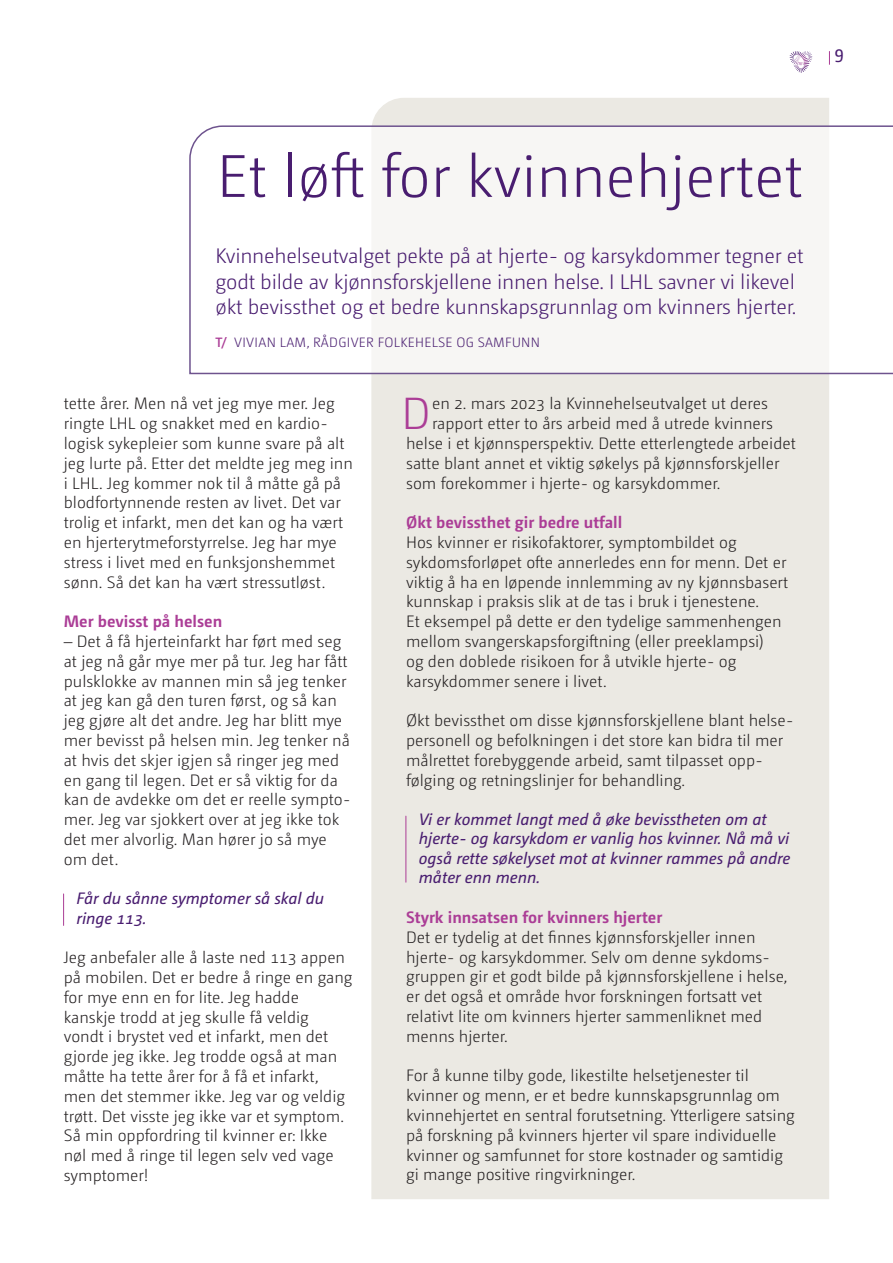
<style>
.page{position:relative;width:893px;height:1263px;background:#fff}
.page>*{position:absolute;margin:0;border:0;box-sizing:border-box;transform-origin:0 0}
.Tittel_50pt_light{font:300 60px "Camingo Dos Pro";color:#491d70}
.Brød_11_13_m_inital{font:300 45px "Camingo Dos Pro";color:#ab3d96}
.INGRESS_14_16_8{font:300 21px/25.2px "Camingo Dos Pro";letter-spacing:-.01em;color:#491d70}
.t1{font:18px "Camingo Dos Pro";color:#491d70}
.BRØD_11_13{font:300 16.5px/19.8px "Camingo Dos Pro";color:#231f20}
.Brød_11_13_m_inital-2{font:300 16.5px "Camingo Dos Pro";color:#231f20}
.Sitat_11_13{font:italic 16.5px/19.5px "Camingo Dos Pro";color:#491d70}
.MELLOM_11_13{font:700 16.5px "Camingo Dos Pro";color:#ab3d96}
.Byline_artikkel{font:300 13.5px "Camingo Dos Pro";letter-spacing:.025em;color:#491d70}
.s1{font-weight:600;color:#ab3d96}
</style>
<div class="page">
<div style="left:371px;top:98px;width:458px;height:1101px;background:#ebe9e3"></div>
<svg style="left:189px;top:125px;width:704px;height:250px"></svg>
<hr style="left:406px;top:816px;width:1px;height:66px;background:#ab3d96">
<hr style="left:63px;top:894px;width:1px;height:31px;background:#ab3d96">
<svg style="left:829px;top:51px;width:1px;height:14px"></svg>
<svg style="left:790px;top:51px;width:22px;height:22px"></svg>
<p class="t1" style="left:834px;top:45px;width:11px">9</p>
<p class="Tittel_50pt_light" style="left:217px;top:142px;width:588px">Et løft for kvinnehjertet</p>
<p class="INGRESS_14_16_8" style="left:215px;top:243px;width:590px">Kvinnehelseutvalget pekte på at hjerte- og karsykdommer tegner et godt bilde av kjønnsforskjellene innen helse. I LHL savner vi likevel økt bevissthet og et bedre kunnskapsgrunnlag om kvinners hjerter.</p>
<p class="Byline_artikkel" style="left:215px;top:334px;width:326px"><span class="s1">T/</span> VIVIAN LAM, RÅDGIVER FOLKEHELSE OG SAMFUNN</p>
<p class="BRØD_11_13" style="left:64px;top:394px;width:291px">tette årer. Men nå vet jeg mye mer. Jeg ringte LHL og snakket med en kardio&shy;logisk sykepleier som kunne svare på alt jeg lurte på. Etter det meldte jeg meg inn i LHL. Jeg kommer nok til å måtte gå på blodfortynnende resten av livet. Det var trolig et infarkt, men det kan og ha vært en hjerterytmeforstyrrelse. Jeg har mye stress i livet med en funksjonshemmet sønn. Så det kan ha vært stressutløst.</p>
<p class="MELLOM_11_13" style="left:64px;top:611px;width:160px">Mer bevisst på helsen</p>
<p class="BRØD_11_13" style="left:64px;top:631px;width:288px">– Det å få hjerteinfarkt har ført med seg at jeg nå går mye mer på tur. Jeg har fått pulsklokke av mannen min så jeg tenker at jeg kan gå den turen først, og så kan jeg gjøre alt det andre. Jeg har blitt mye mer bevisst på helsen min. Jeg tenker nå at hvis det skjer igjen så ringer jeg med en gang til legen. Det er så viktig for da kan de avdekke om det er reelle sympto&shy;mer. Jeg var sjokkert over at jeg ikke tok det mer alvorlig. Man hører jo så mye om det.</p>
<p class="Sitat_11_13" style="left:77px;top:888px;width:249px">Får du sånne symptomer så skal du ringe 113.</p>
<p class="BRØD_11_13" style="left:64px;top:948px;width:290px">Jeg anbefaler alle å laste ned 113 appen på mobilen. Det er bedre å ringe en gang for mye enn en for lite. Jeg hadde kanskje trodd at jeg skulle få veldig vondt i brystet ved et infarkt, men det gjorde jeg ikke. Jeg trodde også at man måtte ha tette årer for å få et infarkt, men det stemmer ikke. Jeg var og veldig trøtt. Det visste jeg ikke var et symptom.<br>Så min oppfordring til kvinner er: Ikke nøl med å ringe til legen selv ved vage symptomer!</p>
<p class="Brød_11_13_m_inital" style="left:402px;top:388px;width:31px">D</p>
<p class="Brød_11_13_m_inital-2" style="left:432px;top:394px;width:337px">en 2. mars 2023 la Kvinnehelseutvalget ut deres</p>
<p class="Brød_11_13_m_inital-2" style="left:432px;top:414px;width:342px">rapport etter to års arbeid med å utrede kvinners</p>
<p class="Brød_11_13_m_inital-2" style="left:406px;top:434px;width:391px">helse i et kjønnsperspektiv. Dette etterlengtede arbeidet</p>
<p class="Brød_11_13_m_inital-2" style="left:406px;top:454px;width:375px">satte blant annet et viktig søkelys på kjønnsforskjeller</p>
<p class="Brød_11_13_m_inital-2" style="left:406px;top:473px;width:316px">som forekommer i hjerte- og karsykdommer.</p>
<p class="MELLOM_11_13" style="left:406px;top:512px;width:218px">Økt bevissthet gir bedre utfall</p>
<p class="BRØD_11_13" style="left:406px;top:532px;width:384px">Hos kvinner er risikofaktorer, symptombildet og sykdomsforløpet ofte annerledes enn for menn. Det er viktig å ha en løpende innlemming av ny kjønnsbasert kunnskap i praksis slik at de tas i bruk i tjenestene.<br>Et eksempel på dette er den tydelige sammenhengen mellom svangerskapsforgiftning (eller preeklampsi)<br>og den doblede risikoen for å utvikle hjerte- og karsykdommer senere i livet.</p>
<p class="BRØD_11_13" style="left:406px;top:711px;width:389px">Økt bevissthet om disse kjønnsforskjellene blant helse&shy;personell og befolkningen i det store kan bidra til mer målrettet forebyggende arbeid, samt tilpasset opp&shy;følging og retningslinjer for behandling.</p>
<p class="Sitat_11_13" style="left:419px;top:809px;width:373px">Vi er kommet langt med å øke bevisstheten om at hjerte- og karsykdom er vanlig hos kvinner. Nå må vi også rette søkelyset mot at kvinner rammes på andre måter enn menn.</p>
<p class="MELLOM_11_13" style="left:406px;top:907px;width:258px">Styrk innsatsen for kvinners hjerter</p>
<p class="BRØD_11_13" style="left:406px;top:927px;width:383px">Det er tydelig at det finnes kjønnsforskjeller innen hjerte- og karsykdommer. Selv om denne sykdoms&shy;gruppen gir et godt bilde på kjønnsforskjellene i helse, er det også et område hvor forskningen fortsatt vet relativt lite om kvinners hjerter sammenliknet med menns hjerter.</p>
<p class="BRØD_11_13" style="left:406px;top:1066px;width:390px">For å kunne tilby gode, likestilte helsetjenester til kvinner og menn, er et bedre kunnskapsgrunnlag om kvinnehjertet en sentral forutsetning. Ytterligere satsing på forskning på kvinners hjerter vil spare individuelle kvinner og samfunnet for store kostnader og samtidig gi mange positive ringvirkninger.</p>
</div>
